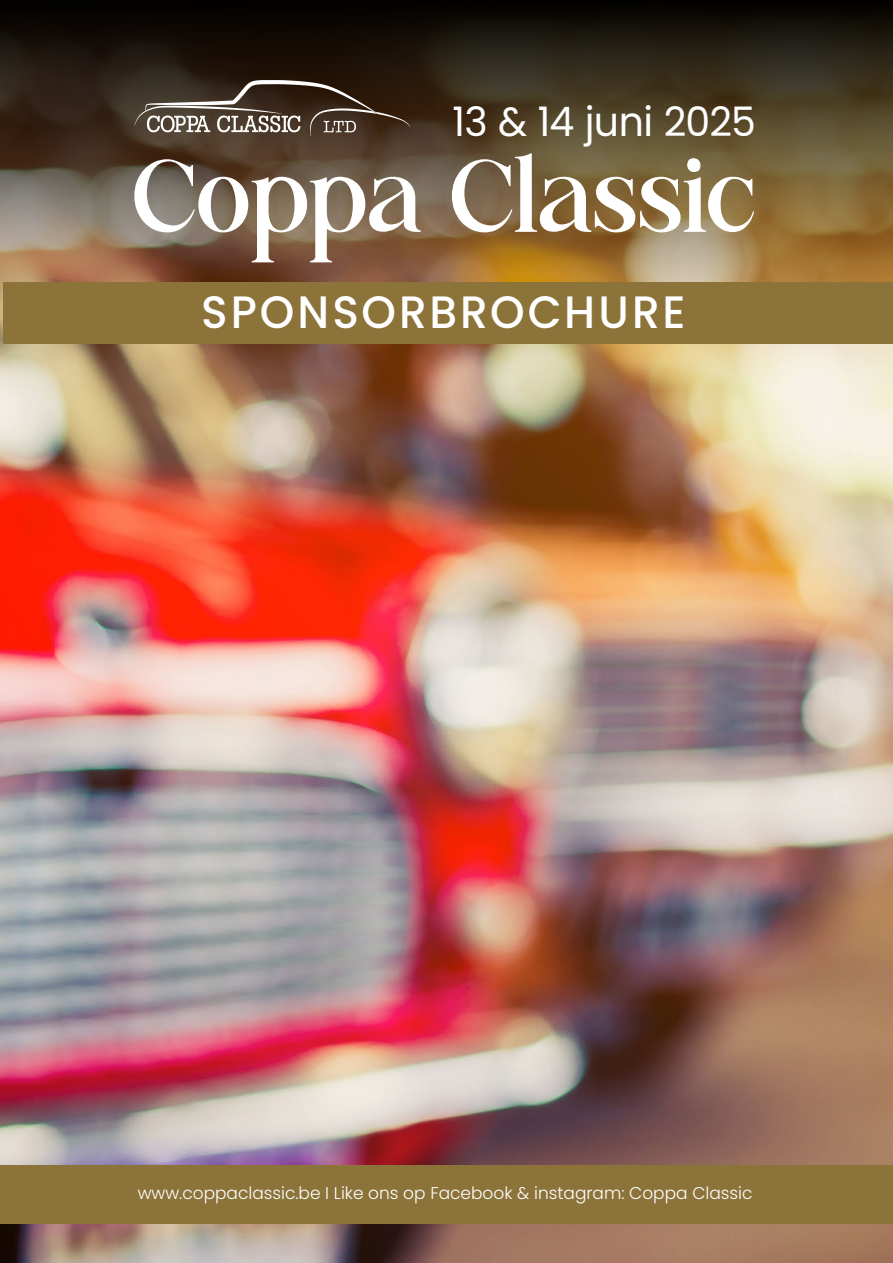
<style>
.page{position:relative;width:893px;height:1263px;background:#fff}
.page>*{position:absolute;margin:0;border:0;box-sizing:border-box;transform-origin:0 0}
.t1{font:500 45.3px "Poppins";letter-spacing:.065em;color:#fff}
.t2{font:40.65px "Poppins";letter-spacing:-.02em;color:#fff}
.t3{font:300 16.95px "Poppins";color:#fff}
</style>
<div class="page">
<img style="left:0;top:322px;width:893px;height:941px">
<svg style="left:0;top:0;width:893px;height:322px;background:#4a3924"></svg>
<div style="left:3px;top:282px;width:890px;height:62px;background:#8b7339"></div>
<div style="left:0;top:1165px;width:893px;height:58px;background:#8b7339"></div>
<svg style="left:134px;top:153px;width:620px;height:109px"></svg>
<svg style="left:134px;top:80px;width:277px;height:57px;background:#584a3e"></svg>
<img style="left:0;top:0;width:1px;height:205px">
<img style="left:0;top:659px;width:1px;height:204px">
<h2 class="t2" style="left:453px;top:98px;width:305px">13 &amp; 14 juni 2025</h2>
<h1 class="t1" style="left:201px;top:286px;width:486px">SPONSORBROCHURE</h1>
<p class="t3" style="left:138px;top:1183px;width:616px">www.coppaclassic.be I Like ons op Facebook &amp; instagram: Coppa Classic</p>
</div>
